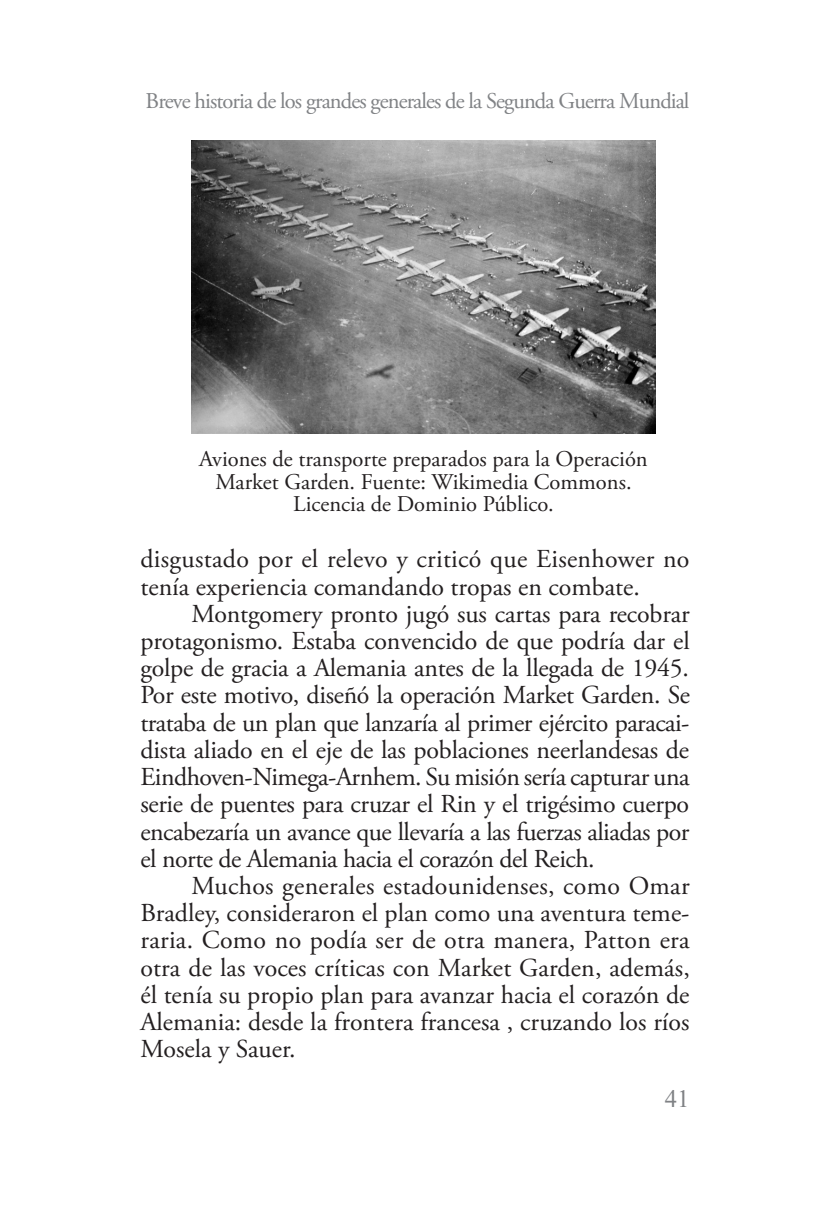
<style>
.page{position:relative;width:830px;height:1212px;background:#fff}
.page>*{position:absolute;margin:0;border:0;box-sizing:border-box;transform-origin:0 0}
.t1{font:25.88px/27.2px "Adobe Garamond Pro";letter-spacing:-.01em;color:#231f20;text-align:justify}
.t2{font:24.75px "Times New Roman";color:#808285}
.t3{font:22.5px/22.5px "Adobe Garamond Pro";color:#231f20;text-align:center}
.t4{font:22.5px "Adobe Garamond Pro";letter-spacing:-.04em;color:#808285}
</style>
<div class="page">
<img style="left:191px;top:140px;width:464px;height:294px">
<p class="t4" style="left:145px;top:87px;width:545px">Breve historia de los grandes generales de la Segunda Guerra Mundial</p>
<p class="t3" style="left:199px;top:448px;width:450px">Aviones de transporte preparados para la Operación<br>Market Garden. Fuente: Wikimedia Commons.<br>Licencia de Dominio Público.</p>
<p class="t1" style="left:140px;top:546px;width:550px">disgustado por el relevo y criticó que Eisenhower no tenía experiencia comandando tropas en combate.</p>
<p class="t1" style="left:140px;top:601px;width:550px;text-indent:51px">Montgomery pronto jugó sus cartas para recobrar protagonismo. Estaba convencido de que podría dar el golpe de gracia a Alemania antes de la llegada de 1945.<br>Por este motivo, diseñó la operación Market Garden. Se trataba de un plan que lanzaría al primer ejército paracai&shy;dista aliado en el eje de las poblaciones neerlandesas de Eindhoven-Nimega-Arnhem. Su misión sería capturar una serie de puentes para cruzar el Rin y el trigésimo cuerpo encabezaría un avance que llevaría a las fuerzas aliadas por el norte de Alemania hacia el corazón del Reich.</p>
<p class="t1" style="left:140px;top:873px;width:550px;text-indent:51px">Muchos generales estadounidenses, como Omar Bradley, consideraron el plan como una aventura teme&shy;raria. Como no podía ser de otra manera, Patton era otra de las voces críticas con Market Garden, además, él tenía su propio plan para avanzar hacia el corazón de Alemania: desde la frontera francesa , cruzando los ríos Mosela y Sauer.</p>
<p class="t2" style="left:664px;top:1081px;width:26px">41</p>
</div>
